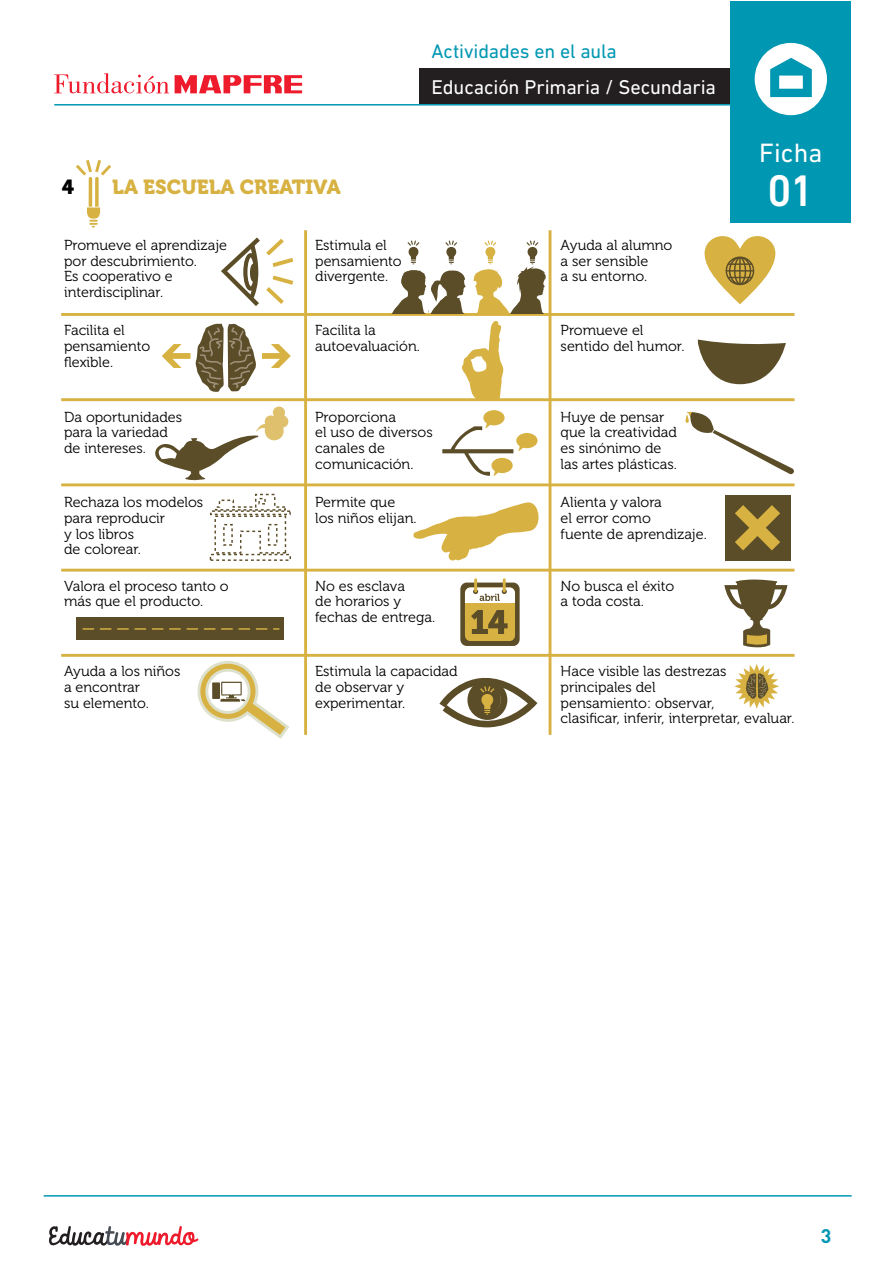
<style>
.page{position:relative;width:893px;height:1263px;background:#fff}
.page>*{position:absolute;margin:0;border:0;box-sizing:border-box;transform-origin:0 0}
.t1{font:500 45px "DIN Next LT Pro";color:#fff}
.t2{font:27px "DIN Next LT Pro";color:#fff}
.t3{font:20.25px "DIN Next LT Pro";letter-spacing:-.01em;color:#fff}
.t4{font:20.25px "Museo 900";color:#d7b242}
.t5{font:20.25px "Museo 900";color:#000}
.t6{font:19.95px "DIN Next LT Pro";letter-spacing:-.005em;color:#0097b2}
.t7{font:700 19.5px "DIN Pro";color:#0097b2}
.t8{font:14.4px/15.9px "Museo 300";color:#000}
</style>
<div class="page">
<hr style="left:44px;top:1195px;width:808px;height:1px;background:#0097b2">
<div style="left:419px;top:69px;width:315px;height:35px;background:#231f20"></div>
<div style="left:730px;top:1px;width:121px;height:221px;background:#0097b2"></div>
<div style="left:755px;top:43px;width:72px;height:72px;background:#fff;border-radius:50%"></div>
<svg style="left:770px;top:58px;width:42px;height:39px"></svg>
<svg style="left:49px;top:1226px;width:149px;height:20px"></svg>
<svg style="left:54px;top:73px;width:115px;height:21px"></svg>
<svg style="left:175px;top:75px;width:127px;height:19px"></svg>
<hr style="left:54px;top:104px;width:676px;height:2px;background:#0097b2">
<svg style="left:76px;top:160px;width:35px;height:68px"></svg>
<hr style="left:61px;top:313px;width:733px;height:3px;background:#d7b242">
<hr style="left:61px;top:398px;width:733px;height:3px;background:#d7b242">
<hr style="left:61px;top:569px;width:733px;height:3px;background:#d7b242">
<hr style="left:61px;top:654px;width:733px;height:3px;background:#d7b242">
<hr style="left:61px;top:483px;width:733px;height:3px;background:#d7b242">
<hr style="left:304px;top:230px;width:3px;height:505px;background:#d7b242">
<hr style="left:549px;top:230px;width:2px;height:505px;background:#d7b242">
<svg style="left:407px;top:241px;width:12px;height:23px"></svg>
<svg style="left:445px;top:241px;width:12px;height:23px"></svg>
<svg style="left:221px;top:237px;width:73px;height:69px"></svg>
<div style="left:250px;top:264px;width:6px;height:18px;background:#5c4d29;border-radius:50%"></div>
<svg style="left:473px;top:241px;width:73px;height:72px"></svg>
<svg style="left:392px;top:270px;width:74px;height:43px"></svg>
<svg style="left:705px;top:236px;width:70px;height:68px"></svg>
<svg style="left:262px;top:344px;width:29px;height:24px"></svg>
<svg style="left:162px;top:323px;width:94px;height:69px"></svg>
<svg style="left:462px;top:320px;width:42px;height:78px"></svg>
<svg style="left:698px;top:339px;width:88px;height:46px"></svg>
<svg style="left:155px;top:406px;width:134px;height:75px"></svg>
<svg style="left:442px;top:410px;width:95px;height:66px"></svg>
<svg style="left:209px;top:493px;width:82px;height:68px"></svg>
<svg style="left:413px;top:502px;width:126px;height:59px"></svg>
<svg style="left:685px;top:411px;width:109px;height:63px"></svg>
<div style="left:725px;top:495px;width:65px;height:66px;background:#5c4d29"></div>
<svg style="left:735px;top:505px;width:45px;height:46px"></svg>
<div style="left:77px;top:618px;width:207px;height:22px;background:#5c4d29"></div>
<svg style="left:83px;top:628px;width:196px;height:2px"></svg>
<div style="left:460px;top:582px;width:60px;height:64px;background:#5c4d29;border-radius:6px"></div>
<div style="left:465px;top:587px;width:50px;height:54px;background:#d7b242;border-radius:5px"></div>
<div style="left:465px;top:587px;width:50px;height:16px;background:#fff"></div>
<hr style="left:474px;top:578px;width:3px;height:14px;background:#d7b242">
<hr style="left:503px;top:578px;width:3px;height:14px;background:#d7b242">
<svg style="left:473px;top:589px;width:34px;height:12px"></svg>
<svg style="left:471px;top:610px;width:37px;height:24px"></svg>
<svg style="left:724px;top:579px;width:63px;height:68px"></svg>
<svg style="left:191px;top:656px;width:100px;height:83px"></svg>
<svg style="left:439px;top:678px;width:98px;height:49px"></svg>
<svg style="left:734px;top:664px;width:45px;height:45px"></svg>
<h3 class="t6" style="left:432px;top:40px;width:187px">Actividades en el aula</h3>
<h3 class="t3" style="left:432px;top:76px;width:286px">Educación Primaria / Secundaria</h3>
<p class="t5" style="left:62px;top:176px;width:14px">4</p>
<p class="t4" style="left:112px;top:176px;width:230px">LA ESCUELA CREATIVA</p>
<p class="t8" style="left:64px;top:237px;width:165px">Promueve el aprendizaje por descubrimiento.<br>Es cooperativo e interdisciplinar.</p>
<p class="t8" style="left:64px;top:322px;width:88px">Facilita el pensamiento flexible.</p>
<p class="t8" style="left:315px;top:237px;width:88px">Estimula el pensamiento divergente.</p>
<p class="t8" style="left:315px;top:322px;width:106px">Facilita la autoevaluación.</p>
<p class="t8" style="left:561px;top:237px;width:113px">Ayuda al alumno a ser sensible<br>a su entorno.</p>
<p class="t8" style="left:561px;top:322px;width:125px">Promueve el sentido del humor.</p>
<p class="t8" style="left:64px;top:409px;width:120px">Da oportunidades para la variedad de intereses.</p>
<p class="t8" style="left:64px;top:494px;width:141px">Rechaza los modelos para reproducir<br>y los libros<br>de colorear.</p>
<p class="t8" style="left:64px;top:578px;width:166px">Valora el proceso tanto o más que el producto.</p>
<p class="t8" style="left:315px;top:409px;width:119px">Proporciona<br>el uso de diversos canales de comunicación.</p>
<p class="t8" style="left:315px;top:494px;width:103px">Permite que los niños elijan.</p>
<p class="t8" style="left:315px;top:578px;width:121px">No es esclava<br>de horarios y fechas de entrega.</p>
<p class="t8" style="left:561px;top:409px;width:118px">Huye de pensar que la creatividad es sinónimo de las artes plásticas.</p>
<p class="t8" style="left:561px;top:494px;width:148px">Alienta y valora<br>el error como<br>fuente de aprendizaje.</p>
<p class="t8" style="left:561px;top:578px;width:115px">No busca el éxito a toda costa.</p>
<h2 class="t2" style="left:759px;top:137px;width:65px">Ficha</h2>
<h1 class="t1" style="left:767px;top:164px;width:49px">01</h1>
<p class="t8" style="left:64px;top:663px;width:118px">Ayuda a los niños a encontrar<br>su elemento.</p>
<p class="t8" style="left:315px;top:663px;width:144px">Estimula la capacidad de observar y experimentar.</p>
<p class="t8" style="left:561px;top:663px;width:235px">Hace visible las destrezas principales del<br>pensamiento: observar,<br>clasificar, inferir, interpretar, evaluar.</p>
<h3 class="t7" style="left:821px;top:1223px;width:12px">3</h3>
</div>
